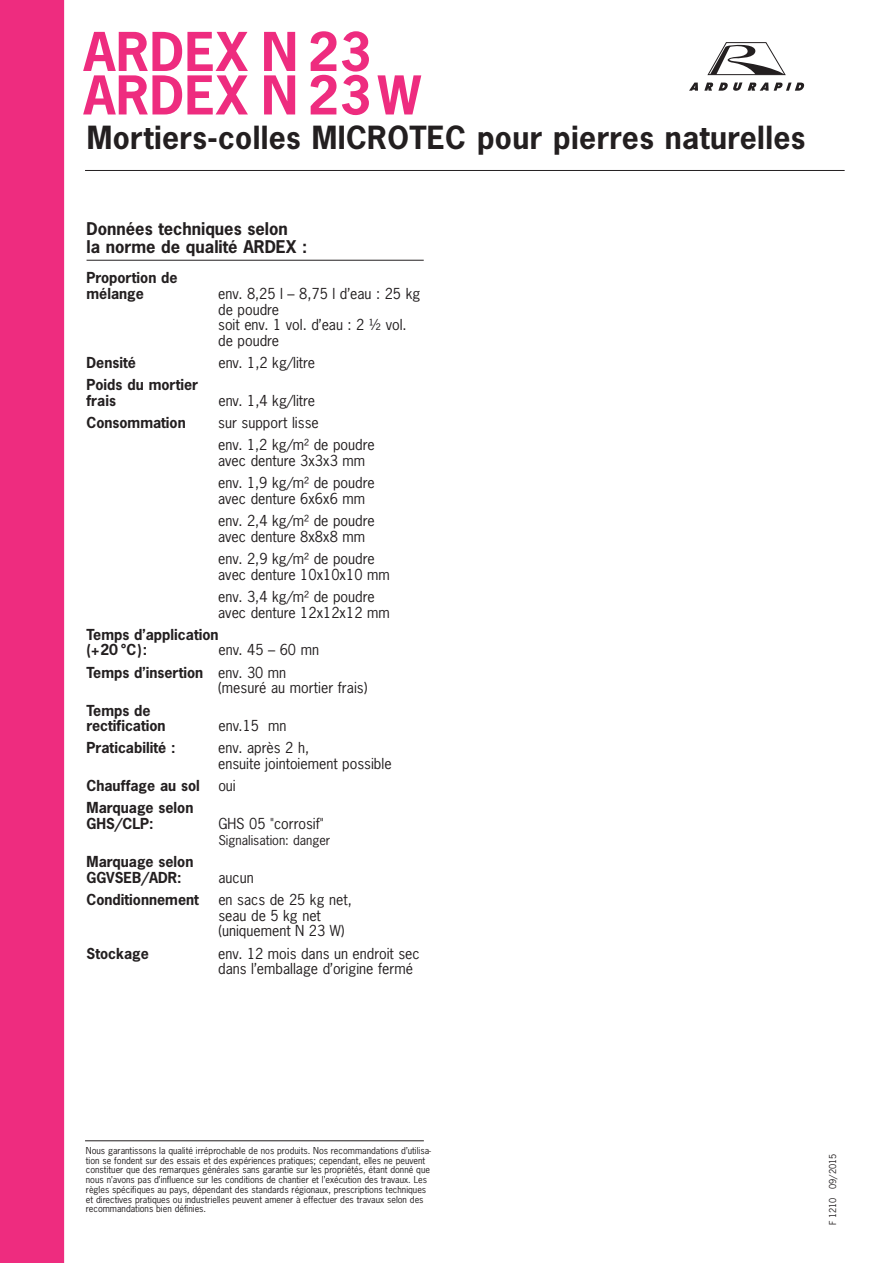
<style>
.page{position:relative;width:893px;height:1263px;background:#fff}
.page>*{position:absolute;margin:0;border:0;box-sizing:border-box;transform-origin:0 0}
.t1{font:700 50.25px/43.5px "News Gothic";letter-spacing:.01em;color:#ee2c7f}
.t2{font:700 30px "News Gothic";letter-spacing:.01em;color:#231f20}
.t3{font:700 16.5px/18px "News Gothic";color:#231f20}
.t4{font:14.25px/15.8px "News Gothic";color:#231f20}
.t5{font:700 14.25px/15.8px "News Gothic";color:#231f20}
.t6{font:12.75px "News Gothic";color:#231f20}
.t7{font:9px/9.8px "News Gothic";color:#231f20}
.s1{font-weight:700}
</style>
<div class="page">
<div style="left:0;top:0;width:64px;height:1263px;background:#ee2c7f"></div>
<hr style="left:87px;top:260px;width:337px;height:1px;background:#231f20">
<hr style="left:85px;top:1140px;width:339px;height:1px;background:#231f20">
<hr style="left:85px;top:170px;width:760px;height:1px;background:#231f20">
<svg style="left:748px;top:83px;width:56px;height:8px"></svg>
<svg style="left:689px;top:83px;width:9px;height:8px"></svg>
<svg style="left:704px;top:82px;width:38px;height:9px"></svg>
<svg style="left:707px;top:42px;width:79px;height:34px"></svg>
<h1 class="t1" style="left:84px;top:32px;width:339px">ARDEX N 23<br>ARDEX N 23W</h1>
<h2 class="t2" style="left:87px;top:121px;width:720px">Mortiers-colles MICROTEC pour pierres naturelles</h2>
<p class="t3" style="left:87px;top:221px;width:222px">Données techniques selon<br>la norme de qualité ARDEX :</p>
<p class="t5" style="left:87px;top:270px;width:93px">Proportion de mélange</p>
<p class="t4" style="left:218px;top:286px;width:204px">env. 8,25 l – 8,75 l d’eau : 25 kg de poudre<br>soit env. 1 vol. d’eau : 2 ½ vol. de poudre</p>
<p class="t5" style="left:87px;top:355px;width:51px">Densité</p>
<p class="t4" style="left:218px;top:355px;width:98px">env. 1,2 kg/litre</p>
<p class="t5" style="left:87px;top:377px;width:113px">Poids du mortier frais</p>
<p class="t4" style="left:218px;top:393px;width:98px">env. 1,4 kg/litre</p>
<p class="t5" style="left:87px;top:415px;width:101px">Consommation</p>
<p class="t4" style="left:218px;top:412px;width:158px;line-height:22.2px">sur support lisse<br>env. 1,2 kg/m² de poudre</p>
<p class="t4" style="left:218px;top:450px;width:158px;line-height:22.2px">avec denture 3x3x3 mm env. 1,9 kg/m² de poudre</p>
<p class="t4" style="left:218px;top:488px;width:158px;line-height:22.2px">avec denture 6x6x6 mm env. 2,4 kg/m² de poudre</p>
<p class="t4" style="left:218px;top:526px;width:158px;line-height:22.2px">avec denture 8x8x8 mm env. 2,9 kg/m² de poudre</p>
<p class="t4" style="left:218px;top:564px;width:173px;line-height:22.2px">avec denture 10x10x10 mm env. 3,4 kg/m² de poudre</p>
<p class="t4" style="left:218px;top:605px;width:173px">avec denture 12x12x12 mm</p>
<p class="t5" style="left:87px;top:627px;width:134px">Temps d’application (+20 °C):</p>
<p class="t4" style="left:87px;top:639px;width:234px;line-height:22.2px;text-indent:132px">env. 45 – 60 mn<br><span class="s1">Temps d’insertion</span> env. 30 mn</p>
<p class="t4" style="left:218px;top:680px;width:151px">(mesuré au mortier frais)</p>
<p class="t5" style="left:87px;top:703px;width:81px">Temps de rectification</p>
<p class="t4" style="left:218px;top:718px;width:70px">env.15 mn</p>
<p class="t5" style="left:87px;top:740px;width:91px">Praticabilité :</p>
<p class="t4" style="left:218px;top:740px;width:175px">env. après 2 h,<br>ensuite jointoiement possible</p>
<p class="t5" style="left:87px;top:778px;width:115px">Chauffage au sol</p>
<p class="t4" style="left:218px;top:778px;width:19px">oui</p>
<p class="t5" style="left:87px;top:801px;width:108px">Marquage selon<br>GHS/CLP:</p>
<p class="t4" style="left:218px;top:816px;width:107px">GHS 05 "corrosif"</p>
<p class="t6" style="left:218px;top:833px;width:114px">Signalisation: danger</p>
<p class="t5" style="left:87px;top:854px;width:108px">Marquage selon<br>GGVSEB/ADR:</p>
<p class="t4" style="left:218px;top:870px;width:37px">aucun</p>
<p class="t5" style="left:87px;top:892px;width:114px">Conditionnement</p>
<p class="t4" style="left:218px;top:892px;width:135px">en sacs de 25 kg net, seau de 5 kg net (uniquement N 23 W)</p>
<p class="t5" style="left:87px;top:946px;width:64px">Stockage</p>
<p class="t4" style="left:218px;top:946px;width:203px">env. 12 mois dans un endroit sec dans l’emballage d’origine fermé</p>
<p class="t7" style="left:86px;top:1146px;width:347px">Nous garantissons la qualité irréprochable de nos produits. Nos recommandations d’utilisa&shy;tion se fondent sur des essais et des expériences pratiques; cependant, elles ne peuvent constituer que des remarques générales sans garantie sur les propriétés, étant donné que nous n’avons pas d’influence sur les conditions de chantier et l’exécution des travaux. Les règles spécifiques au pays, dépendant des standards régionaux, prescriptions techniques et directives pratiques ou industrielles peuvent amener à effectuer des travaux selon des recommandations bien définies.</p>
<p class="t7" style="left:828px;top:1225px;width:73px;rotate:-90deg">F 1210 09/2015</p>
</div>
